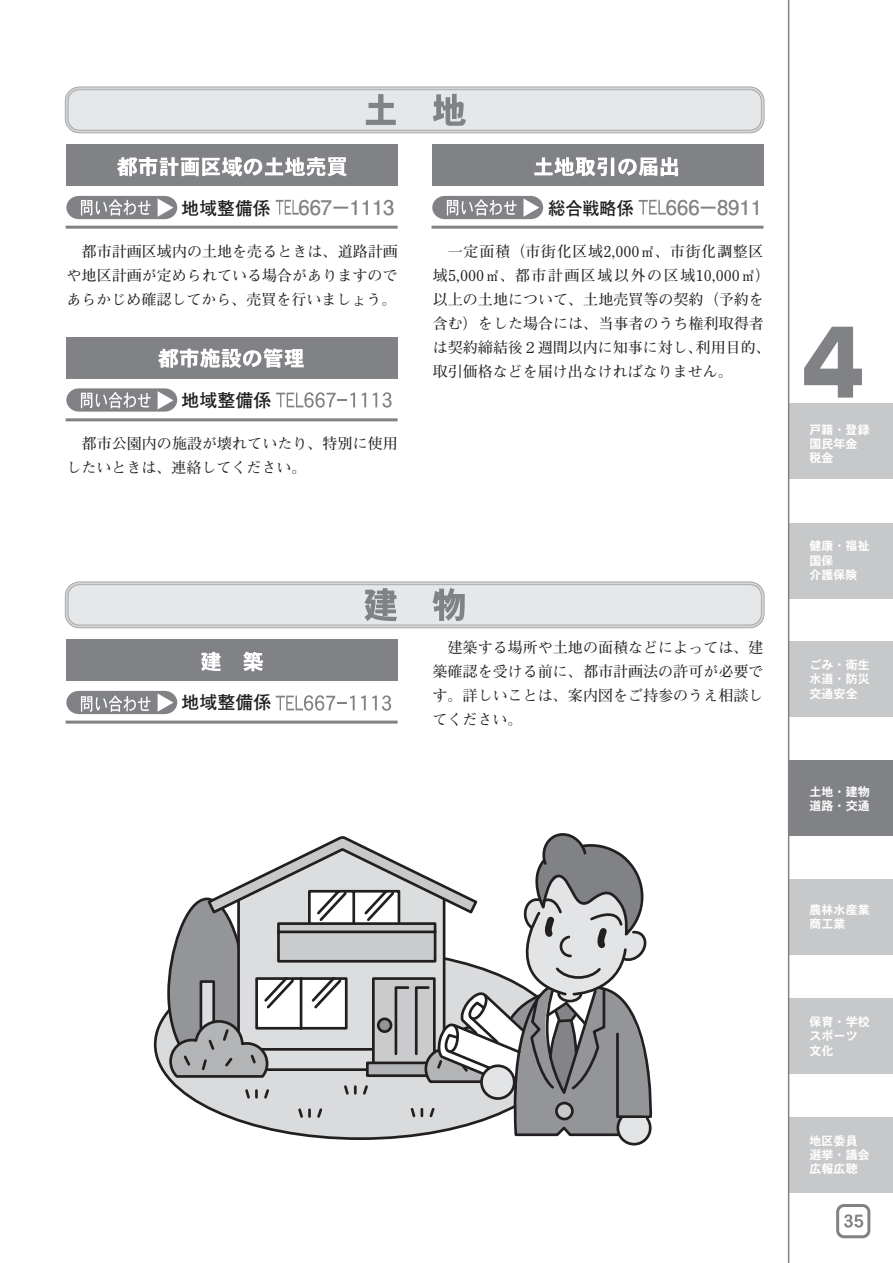
<style>
.page{position:relative;width:893px;height:1263px;background:#fff}
.page>*{position:absolute;margin:0;border:0;box-sizing:border-box;transform-origin:0 0}
.t1{font:90px "Shin Go Pro Ultra 90 msp RKSJ H";color:#808285;scale:.85 1}
.t2{font:20.25px "Futo Go B101 Pro Bold 90 msp RKSJ H";color:#808285}
.t3{font:18px "Futo Go B101 Pro Bold 90 msp RKSJ H";color:#231f20}
.t4{font:18px "Futo Go B101 Pro Bold 90 msp RKSJ H";color:#231f20;scale:.95 1}
.t5{font:15px/24px "Futo Min A101 Pro Bold 90 msp RKSJ H";letter-spacing:.005em;color:#231f20;text-align:justify}
.t6{font:12px/14.4px "DFHS Gothic Std W7 90 msp RKSJ H";color:#fff}
</style>
<div class="page">
<div style="left:67px;top:88px;width:696px;height:44px;background:#e6e7e8;border-radius:13px"></div>
<div style="left:65px;top:87px;width:699px;height:46px;border:4px solid #9ea0a3;border-radius:13px"></div>
<div style="left:65px;top:87px;width:699px;height:46px;border:3px solid #a9acae;border-radius:13px"></div>
<div style="left:65px;top:87px;width:699px;height:46px;border:2px solid #b4b6b8;border-radius:13px"></div>
<div style="left:66px;top:87px;width:697px;height:45px;border:2px solid #c0c1c4;border-radius:13px"></div>
<div style="left:66px;top:88px;width:697px;height:44px;border:1px solid #d6d7d9;border-radius:13px"></div>
<div style="left:67px;top:145px;width:331px;height:41px;background:#808285"></div>
<hr style="left:66px;top:226px;width:332px;height:3px;background:#808285">
<div style="left:67px;top:337px;width:331px;height:42px;background:#808285"></div>
<hr style="left:66px;top:418px;width:332px;height:3px;background:#808285">
<div style="left:432px;top:145px;width:331px;height:41px;background:#808285"></div>
<hr style="left:431px;top:226px;width:332px;height:3px;background:#808285">
<div style="left:67px;top:583px;width:696px;height:43px;background:#e6e7e8;border-radius:13px"></div>
<div style="left:65px;top:582px;width:699px;height:46px;border:4px solid #9ea0a3;border-radius:13px"></div>
<div style="left:65px;top:582px;width:699px;height:46px;border:3px solid #a9acae;border-radius:13px"></div>
<div style="left:65px;top:582px;width:699px;height:46px;border:2px solid #b4b6b8;border-radius:13px"></div>
<div style="left:66px;top:582px;width:697px;height:45px;border:2px solid #c0c1c4;border-radius:13px"></div>
<div style="left:66px;top:583px;width:697px;height:44px;border:1px solid #d6d7d9;border-radius:13px"></div>
<div style="left:67px;top:639px;width:331px;height:42px;background:#808285"></div>
<hr style="left:66px;top:721px;width:332px;height:3px;background:#808285">
<svg style="left:166px;top:833px;width:487px;height:313px"></svg>
<div style="left:836px;top:1204px;width:34px;height:34px;border:3px solid #808285;border-radius:6px"></div>
<div style="left:789px;top:999px;width:104px;height:75px;background:#c6c8ca"></div>
<div style="left:789px;top:404px;width:104px;height:75px;background:#c6c8ca"></div>
<div style="left:789px;top:523px;width:104px;height:75px;background:#c6c8ca"></div>
<div style="left:789px;top:642px;width:104px;height:75px;background:#c6c8ca"></div>
<div style="left:789px;top:879px;width:104px;height:76px;background:#c6c8ca"></div>
<div style="left:789px;top:1117px;width:104px;height:75px;background:#c6c8ca"></div>
<div style="left:789px;top:761px;width:104px;height:75px;background:#808285"></div>
<hr style="left:788px;top:0;width:1px;height:1263px;background:#808285">
<svg style="left:366px;top:94px;width:30px;height:31px"></svg>
<svg style="left:433px;top:94px;width:33px;height:32px"></svg>
<svg style="left:117px;top:157px;width:230px;height:19px"></svg>
<svg style="left:66px;top:196px;width:111px;height:23px"></svg>
<svg style="left:66px;top:691px;width:111px;height:23px"></svg>
<svg style="left:158px;top:348px;width:146px;height:20px"></svg>
<svg style="left:66px;top:388px;width:111px;height:24px"></svg>
<svg style="left:534px;top:157px;width:144px;height:19px"></svg>
<svg style="left:432px;top:196px;width:111px;height:23px"></svg>
<svg style="left:638px;top:200px;width:28px;height:15px"></svg>
<svg style="left:364px;top:588px;width:33px;height:33px"></svg>
<svg style="left:432px;top:588px;width:33px;height:33px"></svg>
<svg style="left:201px;top:652px;width:20px;height:19px"></svg>
<svg style="left:243px;top:652px;width:20px;height:19px"></svg>
<svg style="left:276px;top:695px;width:79px;height:16px"></svg>
<svg style="left:361px;top:696px;width:5px;height:14px"></svg>
<svg style="left:372px;top:695px;width:19px;height:16px"></svg>
<svg style="left:276px;top:392px;width:79px;height:16px"></svg>
<svg style="left:362px;top:393px;width:4px;height:14px"></svg>
<svg style="left:373px;top:392px;width:18px;height:16px"></svg>
<svg style="left:276px;top:200px;width:23px;height:15px"></svg>
<svg style="left:844px;top:1214px;width:19px;height:14px"></svg>
<p class="t3" style="left:182px;top:201px;width:90px">地域整備係</p>
<h2 class="t2" style="left:666px;top:200px;width:98px">666－8911</h2>
<h2 class="t2" style="left:298px;top:200px;width:98px">667－1113</h2>
<p class="t4" style="left:548px;top:202px;width:91px">総合戦略係</p>
<p class="t5" style="left:67px;top:241px;width:333px">　都市計画区域内の土地を売るときは、道路計画や地区計画が定められている場合がありますのであらかじめ確認してから、売買を行いましょう。</p>
<p class="t3" style="left:182px;top:394px;width:91px">地域整備係</p>
<p class="t5" style="left:67px;top:433px;width:333px">　都市公園内の施設が壊れていたり、特別に使用したいときは、連絡してください。</p>
<p class="t5" style="left:433px;top:242px;width:339px;text-align:left">　一定面積（市街化区域2,000㎡、市街化調整区域5,000㎡、都市計画区域以外の区域10,000㎡）以上の土地について、土地売買等の契約（予約を含む）をした場合には、当事者のうち権利取得者は契約締結後２週間以内に知事に対し、利用目的、取引価格などを届け出なければなりません。</p>
<p class="t3" style="left:182px;top:696px;width:91px">地域整備係</p>
<p class="t5" style="left:432px;top:637px;width:332px">　建築する場所や土地の面積などによっては、建築確認を受ける前に、都市計画法の許可が必要です。詳しいことは、案内図をご持参のうえ相談してください。</p>
<h1 class="t1" style="left:795px;top:330px;width:91px">４</h1>
<p class="t6" style="left:809px;top:424px;width:62px">戸籍・登録国民年金税金</p>
<p class="t6" style="left:809px;top:540px;width:62px">健康・福祉国保<br>介護保険</p>
<p class="t6" style="left:809px;top:659px;width:62px;text-align:justify">ごみ・衛生水道・防災交通安全</p>
<p class="t6" style="left:809px;top:785px;width:62px">土地・建物道路・交通</p>
<p class="t6" style="left:809px;top:904px;width:62px">農林水産業商工業</p>
<p class="t6" style="left:809px;top:1016px;width:62px">保育・学校スポーツ文化</p>
<p class="t6" style="left:809px;top:1134px;width:62px">地区委員選挙・議会広報広聴</p>
</div>
